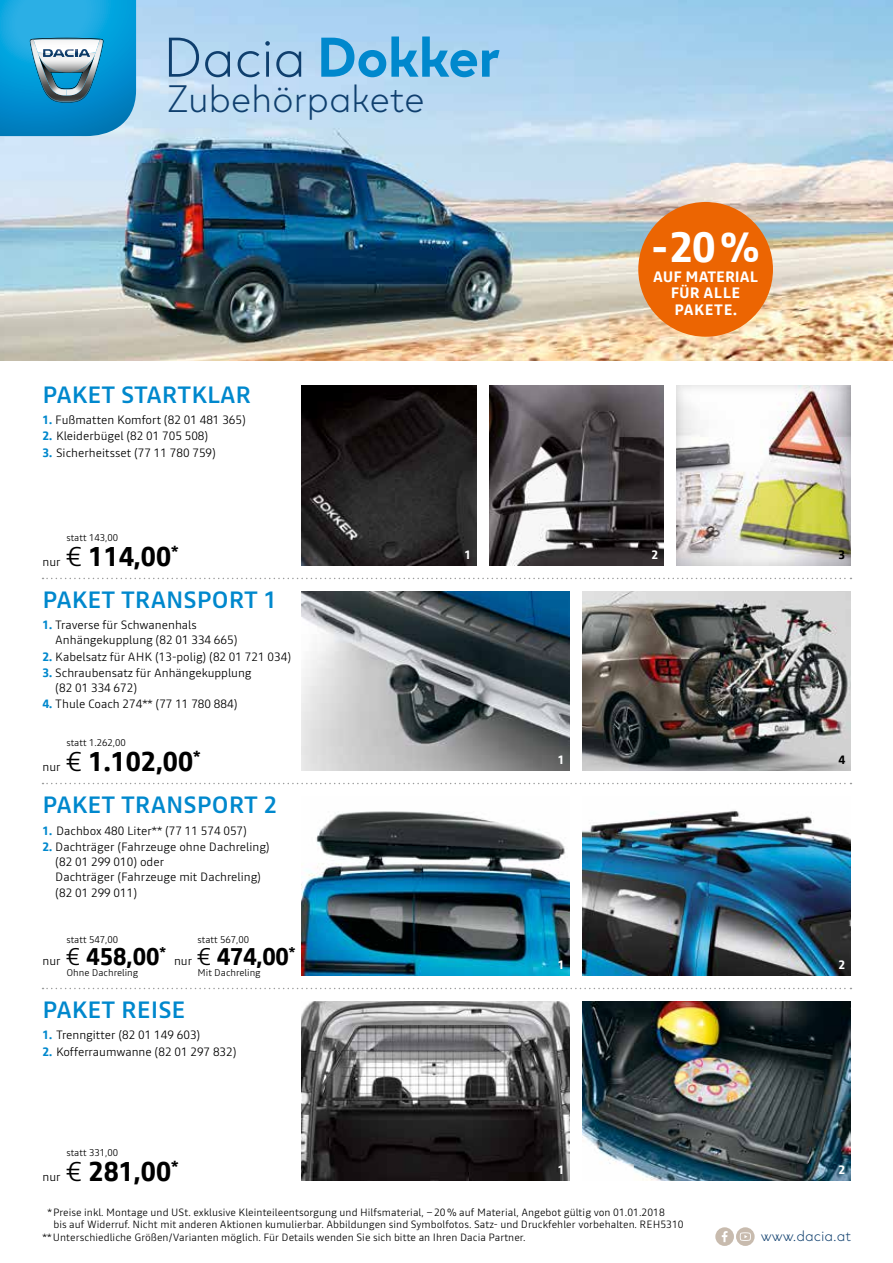
<style>
.page{position:relative;width:893px;height:1263px;background:#fff}
.page>*{position:absolute;margin:0;border:0;box-sizing:border-box;transform-origin:0 0}
.t1{font:700 57px "Dacia Spirit";letter-spacing:-.01em;color:#0088cd}
.t2{font:700 42px "Read";color:#fff}
.t3{font:300 39px "Dacia Spirit";letter-spacing:-.01em;color:#0f3f6e}
.t4{font:700 27px "Read";color:#000}
.t5{font:500 24px "Read";color:#0088cd}
.t6{font:700 24px "Read";letter-spacing:-.005em;color:#000}
.t7{font:700 15px/16.5px "Read";color:#fff;text-align:center}
.t8{font:300 15px "Dacia Spirit";color:#0f3f6e}
.t9{font:300 12px/15px "Read";color:#000}
.t10{font:700 12px "Read";color:#fff}
.t11{font:700 12px "Read";color:#000}
.t12{font:300 10.5px "Read";letter-spacing:.005em;color:#000}
.t13{font:300 9.75px "Read";color:#000}
.s1{font-weight:300;color:#0f3f6e}
.s2{font-weight:700;color:#0088cd}
.s3{font-weight:300}
.s4{font-weight:300;font-size:12px}
</style>
<div class="page">
<img style="left:489px;top:386px;width:174px;height:180px">
<img style="left:583px;top:591px;width:267px;height:180px">
<img style="left:583px;top:1001px;width:267px;height:180px">
<img style="left:583px;top:810px;width:267px;height:166px">
<img style="left:302px;top:1001px;width:268px;height:180px">
<img style="left:302px;top:811px;width:268px;height:165px">
<img style="left:302px;top:591px;width:268px;height:180px">
<img style="left:302px;top:386px;width:174px;height:180px">
<img style="left:0;top:0;width:893px;height:360px">
<div style="left:674px;top:384px;width:177px;height:182px;background:#000;opacity:.15"></div>
<div style="left:638px;top:202px;width:135px;height:135px;background:#ec6502;border-radius:50%"></div>
<svg style="left:0;top:0;width:136px;height:136px;background:#299cce"></svg>
<svg style="left:43px;top:783px;width:808px;height:1px"></svg>
<svg style="left:43px;top:578px;width:808px;height:1px"></svg>
<svg style="left:43px;top:988px;width:808px;height:1px"></svg>
<div style="left:715px;top:1227px;width:19px;height:19px;background:#c8bbae;border-radius:50%"></div>
<svg style="left:722px;top:1231px;width:6px;height:11px"></svg>
<div style="left:736px;top:1227px;width:19px;height:19px;background:#c8bbae;border-radius:50%"></div>
<svg style="left:740px;top:1232px;width:11px;height:9px"></svg>
<h1 class="t1" style="left:163px;top:24px;width:339px"><span class="s1">Dacia</span> Dokker</h1>
<h3 class="t3" style="left:167px;top:69px;width:259px">Zubehörpakete</h3>
<h3 class="t5" style="left:43px;top:377px;width:210px">PAKET STARTKLAR</h3>
<p class="t9" style="left:43px;top:412px;width:205px"><span class="s2">1.</span> Fußmatten Komfort (82 01 481 365)</p>
<p class="t9" style="left:43px;top:428px;width:167px"><span class="s2">2.</span> Kleiderbügel (82 01 705 508)</p>
<p class="t9" style="left:43px;top:445px;width:175px"><span class="s2">3.</span> Sicherheitsset (77 11 780 759)</p>
<p class="t13" style="left:66px;top:531px;width:53px">statt 143,00</p>
<h3 class="t4" style="left:66px;top:537px;width:114px"><span class="s3">€</span> 114,00<sup>*</sup></h3>
<p class="t9" style="left:43px;top:554px;width:20px">nur</p>
<h3 class="t5" style="left:43px;top:583px;width:236px">PAKET TRANSPORT 1</h3>
<p class="t9" style="left:55px;top:618px;width:184px;text-indent:-13px"><span class="s2">1.</span> Traverse für Schwanenhals<br>Anhängekupplung (82 01 334 665)</p>
<p class="t9" style="left:43px;top:649px;width:250px"><span class="s2">2.</span> Kabelsatz für AHK (13-polig) (82 01 721 034)</p>
<p class="t9" style="left:55px;top:665px;width:198px;text-indent:-13px"><span class="s2">3.</span> Schraubensatz für Anhängekupplung (82 01 334 672)</p>
<p class="t9" style="left:43px;top:696px;width:197px"><span class="s2">4.</span> Thule Coach 274** (77 11 780 884)</p>
<p class="t13" style="left:66px;top:735px;width:61px">statt 1.262,00</p>
<h2 class="t2" style="left:651px;top:218px;width:110px">-20%</h2>
<p class="t7" style="left:653px;top:268px;width:106px">AUF MATERIAL<br>FÜR ALLE<br>PAKETE.</p>
<p class="t10" style="left:464px;top:546px;width:8px">1</p>
<p class="t10" style="left:651px;top:546px;width:8px">2</p>
<p class="t11" style="left:839px;top:546px;width:8px">3</p>
<h3 class="t4" style="left:66px;top:742px;width:136px"><span class="s3">€</span> 1.102,00<sup>*</sup></h3>
<p class="t10" style="left:558px;top:751px;width:8px">1</p>
<p class="t9" style="left:43px;top:759px;width:20px">nur</p>
<h3 class="t5" style="left:43px;top:788px;width:236px">PAKET TRANSPORT 2</h3>
<p class="t9" style="left:43px;top:823px;width:206px"><span class="s2">1.</span> Dachbox 480 Liter** (77 11 574 057)</p>
<p class="t9" style="left:55px;top:839px;width:216px;text-indent:-13px"><span class="s2">2.</span> Dachträger (Fahrzeuge ohne Dachreling) (82 01 299 010) oder<br>Dachträger (Fahrzeuge mit Dachreling)</p>
<p class="t9" style="left:55px;top:885px;width:83px">(82 01 299 011)</p>
<p class="t11" style="left:839px;top:751px;width:8px">4</p>
<p class="t13" style="left:66px;top:933px;width:53px">statt 547,00</p>
<h3 class="t6" style="left:43px;top:940px;width:254px"><span class="s4">nur</span> <span class="s3">€</span> 458,00<sup>*</sup> <span class="s4">nur</span> <span class="s3">€</span> 474,00<sup>*</sup></h3>
<p class="t13" style="left:66px;top:966px;width:73px">Ohne Dachreling</p>
<p class="t13" style="left:198px;top:933px;width:53px">statt 567,00</p>
<p class="t13" style="left:198px;top:966px;width:65px">Mit Dachreling</p>
<h3 class="t5" style="left:43px;top:993px;width:144px">PAKET REISE</h3>
<p class="t9" style="left:43px;top:1027px;width:159px"><span class="s2">1.</span> Trenngitter (82 01 149 603)</p>
<p class="t9" style="left:43px;top:1044px;width:196px"><span class="s2">2.</span> Kofferraumwanne (82 01 297 832)</p>
<p class="t13" style="left:66px;top:1145px;width:53px">statt 331,00</p>
<h3 class="t4" style="left:66px;top:1152px;width:114px"><span class="s3">€</span> 281,00<sup>*</sup></h3>
<p class="t9" style="left:43px;top:1169px;width:20px">nur</p>
<p class="t10" style="left:558px;top:956px;width:8px">1</p>
<p class="t10" style="left:839px;top:956px;width:8px">2</p>
<p class="t10" style="left:558px;top:1161px;width:8px">1</p>
<p class="t10" style="left:839px;top:1161px;width:8px">2</p>
<p class="t12" style="left:47px;top:1204px;width:619px">*Preise inkl. Montage und USt. exklusive Kleinteileentsorgung und Hilfsmaterial, –20% auf Material, Angebot gültig von 01.01.2018</p>
<p class="t12" style="left:53px;top:1217px;width:632px">bis auf Widerruf. Nicht mit anderen Aktionen kumulierbar. Abbildungen sind Symbolfotos. Satz- und Druckfehler vorbehalten. REH5310</p>
<p class="t12" style="left:43px;top:1230px;width:484px">**Unterschiedliche Größen/Varianten möglich. Für Details wenden Sie sich bitte an Ihren Dacia Partner.</p>
<p class="t8" style="left:761px;top:1224px;width:92px">www.dacia.at</p>
</div>
